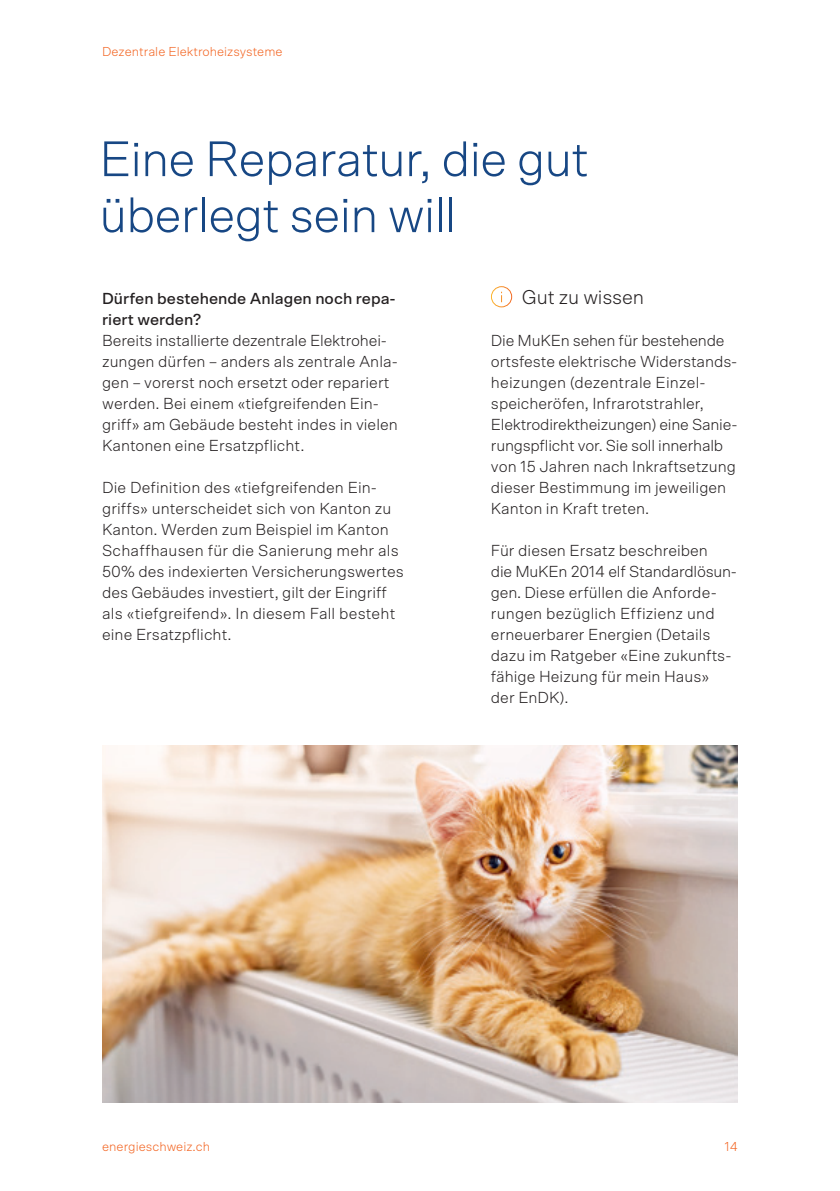
<style>
.page{position:relative;width:840px;height:1191px;background:#fff}
.page>*{position:absolute;margin:0;border:0;box-sizing:border-box;transform-origin:0 0}
.t1{font:300 50px/56px "Scto Grotesk A";letter-spacing:-.02em;color:#174784}
.t2{font:300 20px "Scto Grotesk A";letter-spacing:-.01em;color:#231f20}
.t3{font:300 16px/21px "Scto Grotesk A";color:#231f20}
.t4{font:500 16px/21px "Scto Grotesk A";color:#231f20}
.t5{font:300 13px "Scto Grotesk A";color:#f36421}
</style>
<div class="page">
<img style="left:102px;top:745px;width:635px;height:357px">
<svg style="left:491px;top:286px;width:21px;height:22px"></svg>
<p class="t5" style="left:102px;top:44px;width:182px">Dezentrale Elektroheizsysteme</p>
<h1 class="t1" style="left:99px;top:130px;width:490px">Eine Reparatur, die gut überlegt sein will</h1>
<p class="t4" style="left:102px;top:288px;width:295px">Dürfen bestehende Anlagen noch repa&shy;riert werden?</p>
<p class="t3" style="left:102px;top:330px;width:297px">Bereits installierte dezentrale Elektrohei&shy;zungen dürfen – anders als zentrale Anla&shy;gen – vorerst noch ersetzt oder repariert werden. Bei einem «tiefgreifenden Ein&shy;griff» am Gebäude besteht indes in vielen Kantonen eine Ersatzpflicht.</p>
<p class="t3" style="left:102px;top:477px;width:303px">Die Definition des «tiefgreifenden Ein&shy;griffs» unterscheidet sich von Kanton zu Kanton. Werden zum Beispiel im Kanton Schaffhausen für die Sanierung mehr als 50% des indexierten Versicherungswertes des Gebäudes investiert, gilt der Eingriff als «tiefgreifend». In diesem Fall besteht eine Ersatzpflicht.</p>
<p class="t2" style="left:521px;top:286px;width:124px">Gut zu wissen</p>
<p class="t3" style="left:490px;top:330px;width:248px">Die MuKEn sehen für bestehende ortsfeste elektrische Widerstands&shy;heizungen (dezentrale Einzel&shy;speicheröfen, Infrarotstrahler, Elektrodirektheizungen) eine Sanie&shy;rungspflicht vor. Sie soll innerhalb von 15 Jahren nach Inkraftsetzung dieser Bestimmung im jeweiligen Kanton in Kraft treten.</p>
<p class="t3" style="left:490px;top:540px;width:247px">Für diesen Ersatz beschreiben<br>die MuKEn 2014 elf Standardlösun&shy;gen. Diese erfüllen die Anforde&shy;rungen bezüglich Effizienz und erneuerbarer Energien (Details dazu im Ratgeber «Eine zukunfts&shy;fähige Heizung für mein Haus»<br>der EnDK).</p>
<p class="t5" style="left:102px;top:1139px;width:109px">energieschweiz.ch</p>
<p class="t5" style="left:724px;top:1139px;width:15px">14</p>
</div>
